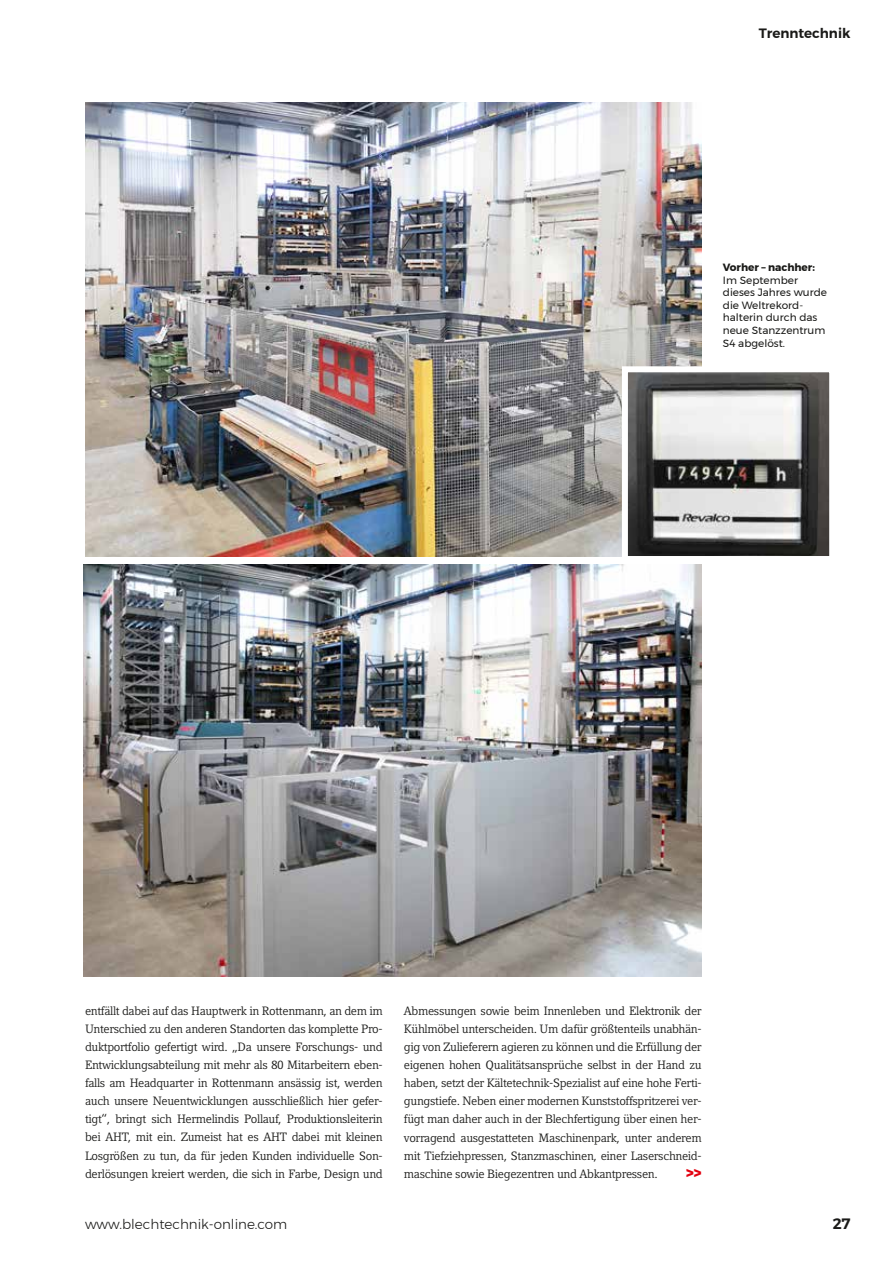
<style>
.page{position:relative;width:893px;height:1263px;background:#fff}
.page>*{position:absolute;margin:0;border:0;box-sizing:border-box;transform-origin:0 0}
.t1{font:600 15px "Montserrat";color:#1a1a18}
.t2{font:900 15px "Montserrat";color:#e3000f}
.t3{font:300 13.5px "Montserrat";color:#1a1a18}
.t4{font:600 13.5px "Montserrat";color:#1a1a18}
.t5{font:12px/18px "Compatil Letter LT Pro";letter-spacing:-.03em;color:#1a1a18;text-align:justify}
.t6{font:10.5px/12.6px "Montserrat";color:#1a1a18}
.t7{font:700 10.5px "Montserrat";color:#1a1a18}
</style>
<div class="page">
<img style="left:85px;top:102px;width:617px;height:454px">
<svg style="left:619px;top:363px;width:211px;height:194px"></svg>
<img style="left:84px;top:564px;width:618px;height:412px">
<p class="t4" style="left:759px;top:23px;width:93px">Trenntechnik</p>
<p class="t7" style="left:723px;top:259px;width:94px">Vorher – nachher:</p>
<p class="t6" style="left:723px;top:273px;width:106px">Im September dieses Jahres wurde die Weltrekord&shy;halterin durch das neue Stanzzentrum<br>S4 abgelöst.</p>
<p class="t5" style="left:85px;top:1002px;width:299px">entfällt dabei auf das Hauptwerk in Rottenmann, an dem im Unterschied zu den anderen Standorten das komplette Pro&shy;duktportfolio gefertigt wird. „Da unsere Forschungs- und Entwicklungsabteilung mit mehr als 80 Mitarbeitern eben&shy;falls am Headquarter in Rottenmann ansässig ist, werden auch unsere Neuentwicklungen ausschließlich hier gefer&shy;tigt“, bringt sich Hermelindis Pollauf, Produktionsleiterin bei AHT, mit ein. Zumeist hat es AHT dabei mit kleinen Losgrößen zu tun, da für jeden Kunden individuelle Son&shy;derlösungen kreiert werden, die sich in Farbe, Design und</p>
<p class="t5" style="left:404px;top:1002px;width:299px">Abmessungen sowie beim Innenleben und Elektronik der Kühlmöbel unterscheiden. Um dafür größtenteils unabhän&shy;gig von Zulieferern agieren zu können und die Erfüllung der eigenen hohen Qualitätsansprüche selbst in der Hand zu haben, setzt der Kältetechnik-Spezialist auf eine hohe Ferti&shy;gungstiefe. Neben einer modernen Kunststoffspritzerei ver&shy;fügt man daher auch in der Blechfertigung über einen her&shy;vorragend ausgestatteten Maschinenpark, unter anderem mit Tiefziehpressen, Stanzmaschinen, einer Laserschneid&shy;maschine sowie Biegezentren und Abkantpressen.</p>
<p class="t2" style="left:686px;top:1160px;width:17px">&gt;&gt;</p>
<p class="t3" style="left:85px;top:1214px;width:204px">www.blechtechnik-online.com</p>
<p class="t1" style="left:833px;top:1212px;width:19px">27</p>
</div>
